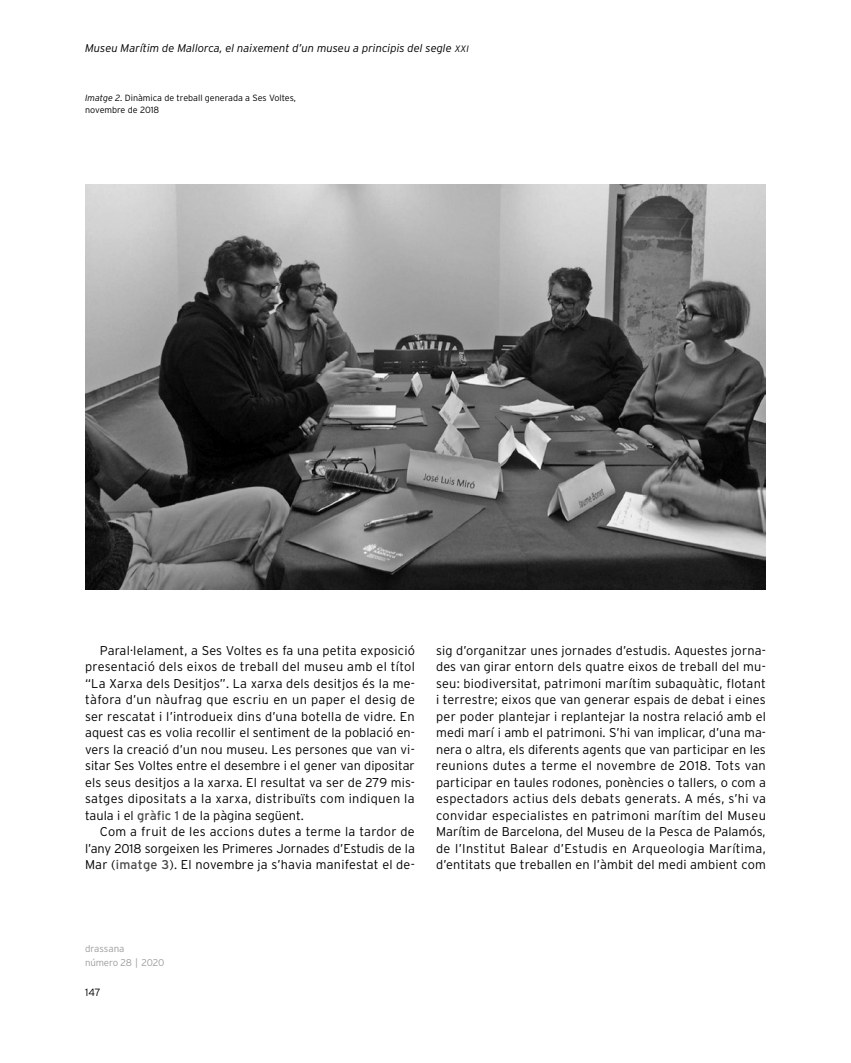
<style>
.page{position:relative;width:851px;height:1063px;background:#fff}
.page>*{position:absolute;margin:0;border:0;box-sizing:border-box;transform-origin:0 0}
._03_Texto_2{font:300 12.75px/16.5px "Interstate";letter-spacing:.01em;color:#000;text-align:justify}
.t1{font:italic 300 11.25px "Interstate";color:#000}
.t2{font:300 10.5px "Interstate";color:#000}
.t3{font:300 9.75px/13.5px "Interstate";letter-spacing:-.015em;color:#9d9d9c}
._04_Pie{font:300 9px/12px "Interstate";color:#000}
.s1{font-family:"Interstate Light Italic SC830";font-weight:400;font-style:normal;font-size:9.3px}
.s2{font-style:italic}
.s3{font-weight:400;color:#4a4a49}
</style>
<div class="page">
<img style="left:85px;top:185px;width:680px;height:404px">
<p class="t1" style="left:85px;top:42px;width:385px">Museu Marítim de Mallorca, el naixement d’un museu a principis del segle <span class="s1">xxi</span></p>
<p class="_04_Pie" style="left:85px;top:91px;width:212px"><span class="s2">Imatge 2</span>. Dinàmica de treball generada a Ses Voltes, novembre de 2018</p>
<p class="_03_Texto_2" style="left:85px;top:642px;width:331px;text-indent:15px">Paral·lelament, a Ses Voltes es fa una petita exposició presentació dels eixos de treball del museu amb el títol “La Xarxa dels Desitjos”. La xarxa dels desitjos és la me&shy;tàfora d’un nàufrag que escriu en un paper el desig de ser rescatat i l’introdueix dins d’una botella de vidre. En aquest cas es volia recollir el sentiment de la població en&shy;vers la creació d’un nou museu. Les persones que van vi&shy;sitar Ses Voltes entre el desembre i el gener van dipositar els seus desitjos a la xarxa. El resultat va ser de 279 mis&shy;satges dipositats a la xarxa, distribuïts com indiquen la taula i el <span class="s3">gràfic 1</span> de la pàgina següent.</p>
<p class="_03_Texto_2" style="left:85px;top:823px;width:331px;text-indent:15px">Com a fruit de les accions dutes a terme la tardor de l’any 2018 sorgeixen les Primeres Jornades d’Estudis de la Mar (<span class="s3">imatge 3</span>). El novembre ja s’havia manifestat el de-</p>
<p class="_03_Texto_2" style="left:436px;top:642px;width:331px">sig d’organitzar unes jornades d’estudis. Aquestes jorna&shy;des van girar entorn dels quatre eixos de treball del mu&shy;seu: biodiversitat, patrimoni marítim subaquàtic, flotant i terrestre; eixos que van generar espais de debat i eines per poder plantejar i replantejar la nostra relació amb el medi marí i amb el patrimoni. S’hi van implicar, d’una ma&shy;nera o altra, els diferents agents que van participar en les reunions dutes a terme el novembre de 2018. Tots van participar en taules rodones, ponències o tallers, o com a espectadors actius dels debats generats. A més, s’hi va convidar especialistes en patrimoni marítim del Museu Marítim de Barcelona, del Museu de la Pesca de Palamós, de l’Institut Balear d’Estudis en Arqueologia Marítima, d’entitats que treballen en l’àmbit del medi ambient com</p>
<p class="t3" style="left:85px;top:942px;width:81px">drassana<br>número 28 | 2020</p>
<p class="t2" style="left:85px;top:986px;width:17px">147</p>
</div>
